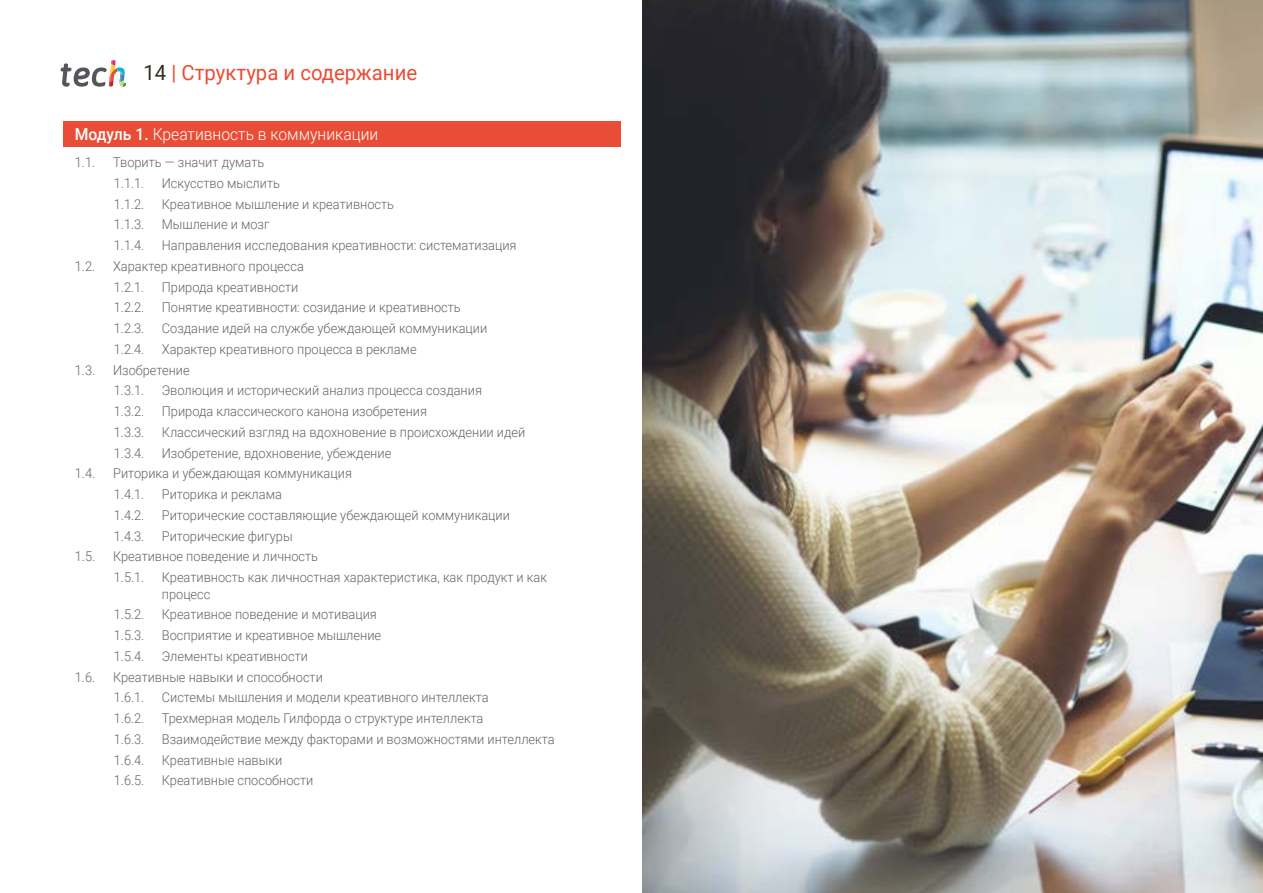
<style>
.page{position:relative;width:1263px;height:893px;background:#fff}
.page>*{position:absolute;margin:0;border:0;box-sizing:border-box;transform-origin:0 0}
.t1{font:21px "Roboto";color:#e94d35}
.t2{font:300 16.5px "Roboto";color:#fff;scale:.95 1}
.t3{font:300 13.5px/20.7px "Roboto";color:#61646a;scale:.95 1}
.s1{color:#312e20}
.s2{font-weight:500}
</style>
<div class="page">
<img style="left:642px;top:0;width:621px;height:893px">
<svg style="left:61px;top:60px;width:65px;height:27px"></svg>
<div style="left:64px;top:121px;width:557px;height:25px;background:#e94d35"></div>
<h1 class="t1" style="left:144px;top:57px;width:275px"><span class="s1">14</span> | Структура и содержание</h1>
<p class="t2" style="left:75px;top:123px;width:321px"><span class="s2">Модуль 1.</span> Креативность в коммуникации</p>
<p class="t3" style="left:75px;top:151px;width:23px">1.1.</p>
<p class="t3" style="left:113px;top:151px;width:161px">Творить — значит думать<br>1.1.1.</p>
<p class="t3" style="left:162px;top:172px;width:126px">Искусство мыслить</p>
<p class="t3" style="left:114px;top:193px;width:34px">1.1.2.</p>
<p class="t3" style="left:162px;top:193px;width:246px">Креативное мышление и креативность</p>
<p class="t3" style="left:114px;top:214px;width:34px">1.1.3.</p>
<p class="t3" style="left:162px;top:214px;width:115px">Мышление и мозг</p>
<p class="t3" style="left:114px;top:234px;width:34px">1.1.4.</p>
<p class="t3" style="left:162px;top:234px;width:375px">Направления исследования креативности: систематизация</p>
<p class="t3" style="left:75px;top:255px;width:23px">1.2.</p>
<p class="t3" style="left:113px;top:255px;width:202px">Характер креативного процесса<br>1.2.1.</p>
<p class="t3" style="left:162px;top:276px;width:145px">Природа креативности</p>
<p class="t3" style="left:114px;top:297px;width:34px">1.2.2.</p>
<p class="t3" style="left:162px;top:297px;width:316px">Понятие креативности: созидание и креативность</p>
<p class="t3" style="left:114px;top:317px;width:34px">1.2.3.</p>
<p class="t3" style="left:162px;top:317px;width:344px">Создание идей на службе убеждающей коммуникации</p>
<p class="t3" style="left:114px;top:338px;width:34px">1.2.4.</p>
<p class="t3" style="left:162px;top:338px;width:270px">Характер креативного процесса в рекламе</p>
<p class="t3" style="left:75px;top:359px;width:23px">1.3.</p>
<p class="t3" style="left:113px;top:359px;width:82px">Изобретение<br>1.3.1.</p>
<p class="t3" style="left:162px;top:380px;width:338px">Эволюция и исторический анализ процесса создания</p>
<p class="t3" style="left:114px;top:400px;width:34px">1.3.2.</p>
<p class="t3" style="left:162px;top:400px;width:281px">Природа классического канона изобретения</p>
<p class="t3" style="left:114px;top:421px;width:34px">1.3.3.</p>
<p class="t3" style="left:162px;top:421px;width:384px">Классический взгляд на вдохновение в происхождении идей</p>
<p class="t3" style="left:114px;top:442px;width:34px">1.3.4.</p>
<p class="t3" style="left:162px;top:442px;width:243px">Изобретение, вдохновение, убеждение</p>
<p class="t3" style="left:75px;top:463px;width:23px">1.4.</p>
<p class="t3" style="left:113px;top:463px;width:253px">Риторика и убеждающая коммуникация<br>1.4.1.</p>
<p class="t3" style="left:162px;top:483px;width:128px">Риторика и реклама</p>
<p class="t3" style="left:114px;top:504px;width:34px">1.4.2.</p>
<p class="t3" style="left:162px;top:504px;width:368px">Риторические составляющие убеждающей коммуникации</p>
<p class="t3" style="left:114px;top:525px;width:34px">1.4.3.</p>
<p class="t3" style="left:162px;top:525px;width:139px">Риторические фигуры</p>
<p class="t3" style="left:75px;top:546px;width:23px">1.5.</p>
<p class="t3" style="left:113px;top:546px;width:217px">Креативное поведение и личность<br>1.5.1.</p>
<p class="t3" style="left:162px;top:569px;width:407px;line-height:16.5px">Креативность как личностная характеристика, как продукт и как процесс</p>
<p class="t3" style="left:114px;top:604px;width:34px">1.5.2.</p>
<p class="t3" style="left:162px;top:604px;width:228px">Креативное поведение и мотивация</p>
<p class="t3" style="left:114px;top:624px;width:34px">1.5.3.</p>
<p class="t3" style="left:162px;top:624px;width:232px">Восприятие и креативное мышление</p>
<p class="t3" style="left:114px;top:645px;width:34px">1.5.4.</p>
<p class="t3" style="left:162px;top:645px;width:155px">Элементы креативности</p>
<p class="t3" style="left:75px;top:666px;width:23px">1.6.</p>
<p class="t3" style="left:113px;top:666px;width:222px">Креативные навыки и способности<br>1.6.1.</p>
<p class="t3" style="left:162px;top:687px;width:345px">Системы мышления и модели креативного интеллекта</p>
<p class="t3" style="left:114px;top:707px;width:34px">1.6.2.</p>
<p class="t3" style="left:162px;top:707px;width:340px">Трехмерная модель Гилфорда о структуре интеллекта</p>
<p class="t3" style="left:114px;top:728px;width:34px">1.6.3.</p>
<p class="t3" style="left:162px;top:728px;width:415px">Взаимодействие между факторами и возможностями интеллекта</p>
<p class="t3" style="left:114px;top:749px;width:34px">1.6.4.</p>
<p class="t3" style="left:162px;top:749px;width:128px">Креативные навыки</p>
<p class="t3" style="left:114px;top:770px;width:34px">1.6.5.</p>
<p class="t3" style="left:162px;top:770px;width:161px">Креативные способности</p>
</div>
